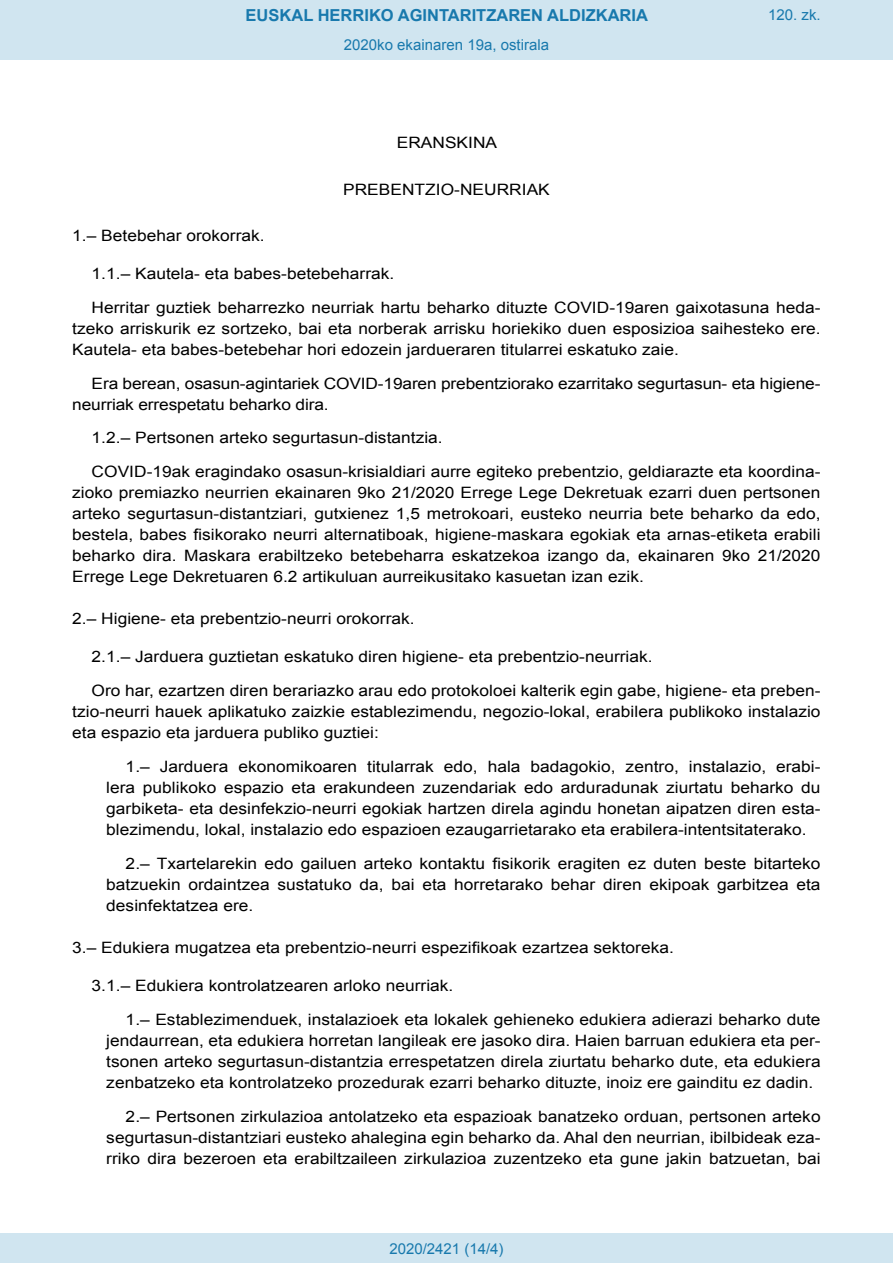
<style>
.page{position:relative;width:893px;height:1263px;background:#fff}
.page>*{position:absolute;margin:0;border:0;box-sizing:border-box;transform-origin:0 0}
.t1{font:700 16.5px "Arial";color:#1879ad}
.BOPVDetalle{font:15.6px/21px "Arial";color:#000;text-align:justify;scale:1.11 1}
.BOPVDetalle1{font:15.6px/21px "Arial";color:#000;text-align:justify;scale:1.11 1}
.BOPVDisposicionTitul{font:15.6px "Arial";color:#000;scale:1.11 1}
.BOPVClave{font:15.6px "Arial";color:#000;scale:1.11 1}
.Paginacion_Centro{font:15px "Arial";color:#1879ad}
</style>
<div class="page">
<div style="left:0;top:0;width:893px;height:60px;background:#d0e5f0"></div>
<div style="left:0;top:1233px;width:893px;height:30px;background:#d0e5f0"></div>
<p class="t1" style="left:246px;top:4px;width:404px">EUSKAL HERRIKO AGINTARITZAREN ALDIZKARIA</p>
<p class="Paginacion_Centro" style="left:344px;top:35px;width:207px">2020ko ekainaren 19a, ostirala</p>
<p class="BOPVClave" style="left:397px;top:132px;width:92px">ERANSKINA</p>
<p class="BOPVClave" style="left:343px;top:179px;width:188px">PREBENTZIO-NEURRIAK</p>
<p class="Paginacion_Centro" style="left:768px;top:5px;width:54px">120. zk.</p>
<p class="BOPVDisposicionTitul" style="left:72px;top:225px;width:175px">1.– Betebehar orokorrak.</p>
<p class="BOPVDetalle" style="left:92px;top:263px;width:274px">1.1.– Kautela- eta babes-betebeharrak.</p>
<p class="BOPVDetalle" style="left:72px;top:297px;width:676px;text-indent:19px">Herritar guztiek beharrezko neurriak hartu beharko dituzte COVID-19aren gaixotasuna heda&shy;tzeko arriskurik ez sortzeko, bai eta norberak arrisku horiekiko duen esposizioa saihesteko ere.<br>Kautela- eta babes-betebehar hori edozein jardueraren titularrei eskatuko zaie.</p>
<p class="BOPVDetalle" style="left:72px;top:373px;width:676px;text-indent:19px">Era berean, osasun-agintariek COVID-19aren prebentziorako ezarritako segurtasun- eta higiene&shy;neurriak errespetatu beharko dira.</p>
<p class="BOPVDetalle" style="left:92px;top:428px;width:318px">1.2.– Pertsonen arteko segurtasun-distantzia.</p>
<p class="BOPVDetalle" style="left:72px;top:461px;width:676px;text-indent:19px">COVID-19ak eragindako osasun-krisialdiari aurre egiteko prebentzio, geldiarazte eta koordina&shy;zioko premiazko neurrien ekainaren 9ko 21/2020 Errege Lege Dekretuak ezarri duen pertsonen arteko segurtasun-distantziari, gutxienez 1,5 metrokoari, eusteko neurria bete beharko da edo, bestela, babes fisikorako neurri alternatiboak, higiene-maskara egokiak eta arnas-etiketa erabili beharko dira. Maskara erabiltzeko betebeharra eskatzekoa izango da, ekainaren 9ko 21/2020<br>Errege Lege Dekretuaren 6.2 artikuluan aurreikusitako kasuetan izan ezik.</p>
<p class="BOPVDisposicionTitul" style="left:72px;top:609px;width:310px">2.– Higiene- eta prebentzio-neurri orokorrak.</p>
<p class="BOPVDetalle" style="left:92px;top:647px;width:507px">2.1.– Jarduera guztietan eskatuko diren higiene- eta prebentzio-neurriak.</p>
<p class="BOPVDetalle" style="left:72px;top:680px;width:676px;text-indent:19px">Oro har, ezartzen diren berariazko arau edo protokoloei kalterik egin gabe, higiene- eta preben&shy;tzio-neurri hauek aplikatuko zaizkie establezimendu, negozio-lokal, erabilera publikoko instalazio eta espazio eta jarduera publiko guztiei:</p>
<p class="BOPVDetalle1" style="left:106px;top:756px;width:645px;text-indent:19px">1.– Jarduera ekonomikoaren titularrak edo, hala badagokio, zentro, instalazio, erabi&shy;lera publikoko espazio eta erakundeen zuzendariak edo arduradunak ziurtatu beharko du garbiketa- eta desinfekzio-neurri egokiak hartzen direla agindu honetan aipatzen diren esta&shy;blezimendu, lokal, instalazio edo espazioen ezaugarrietarako eta erabilera-intentsitaterako.</p>
<p class="BOPVDetalle1" style="left:106px;top:853px;width:645px;text-indent:19px">2.– Txartelarekin edo gailuen arteko kontaktu fisikorik eragiten ez duten beste bitarteko batzuekin ordaintzea sustatuko da, bai eta horretarako behar diren ekipoak garbitzea eta desinfektatzea ere.</p>
<p class="BOPVDisposicionTitul" style="left:72px;top:937px;width:543px">3.– Edukiera mugatzea eta prebentzio-neurri espezifikoak ezartzea sektoreka.</p>
<p class="BOPVDetalle" style="left:92px;top:975px;width:327px">3.1.– Edukiera kontrolatzearen arloko neurriak.</p>
<p class="BOPVDetalle1" style="left:106px;top:1009px;width:645px;text-indent:19px">1.– Establezimenduek, instalazioek eta lokalek gehieneko edukiera adierazi beharko dute jendaurrean, eta edukiera horretan langileak ere jasoko dira. Haien barruan edukiera eta per&shy;tsonen arteko segurtasun-distantzia errespetatzen direla ziurtatu beharko dute, eta edukiera zenbatzeko eta kontrolatzeko prozedurak ezarri beharko dituzte, inoiz ere gainditu ez dadin.</p>
<p class="BOPVDetalle1" style="left:106px;top:1106px;width:645px;text-indent:19px">2.– Pertsonen zirkulazioa antolatzeko eta espazioak banatzeko orduan, pertsonen arteko segurtasun-distantziari eusteko ahalegina egin beharko da. Ahal den neurrian, ibilbideak eza&shy;rriko dira bezeroen eta erabiltzaileen zirkulazioa zuzentzeko eta gune jakin batzuetan, bai</p>
<p class="Paginacion_Centro" style="left:389px;top:1238px;width:116px">2020/2421 (14/4)</p>
</div>
